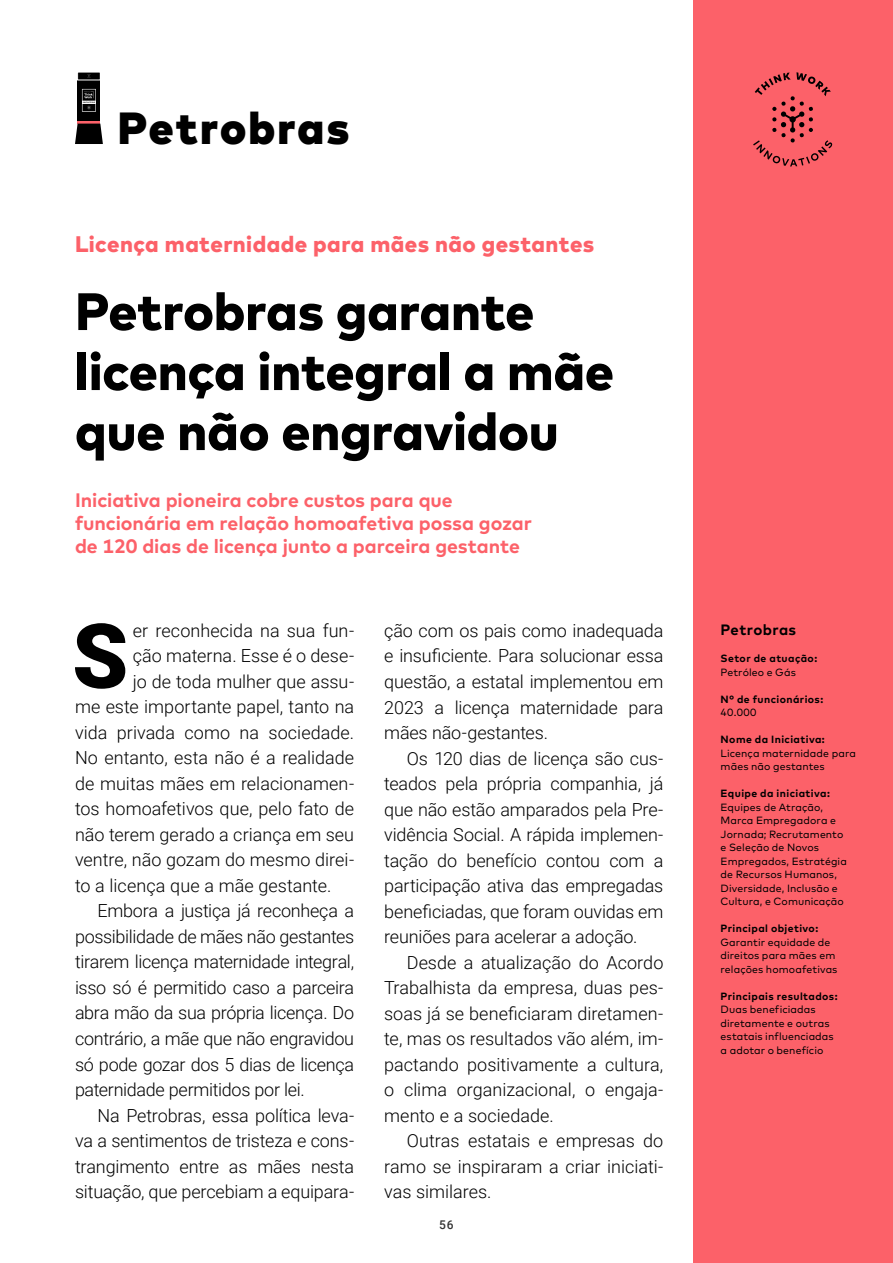
<style>
.page{position:relative;width:893px;height:1263px;background:#fff}
.page>*{position:absolute;margin:0;border:0;box-sizing:border-box;transform-origin:0 0}
.t1{font:900 89.7px "Roboto";color:#000}
.t2{font:800 52.5px/60px "Mark";letter-spacing:-.005em;color:#000}
.t3{font:900 45px "Mark";letter-spacing:.045em;color:#000}
.t4{font:800 22.5px "Mark";letter-spacing:.02em;color:#fc6169}
.t5{font:700 19.5px/23.4px "Mark";letter-spacing:-.005em;color:#fc6169}
.t6{font:300 18px/25.5px "Roboto";letter-spacing:-.005em;color:#000;text-align:justify}
.t7{font:700 15px "Mark";letter-spacing:.025em;color:#000}
.t8{font:500 12px "Roboto";color:#333}
.t9{font:10.5px/13.5px "Mark";letter-spacing:.01em;color:#000}
.t10{font:700 10.5px "Mark";letter-spacing:.04em;color:#000}
</style>
<div class="page">
<div style="left:694px;top:0;width:199px;height:1263px;background:#fc6169"></div>
<div style="left:78px;top:82px;width:22px;height:42px;background:#fc6169"></div>
<svg style="left:75px;top:124px;width:28px;height:20px"></svg>
<div style="left:78px;top:80px;width:22px;height:41px;background:#000"></div>
<div style="left:78px;top:72px;width:22px;height:8px;background:#000"></div>
<svg style="left:87px;top:74px;width:4px;height:4px"></svg>
<svg style="left:82px;top:89px;width:14px;height:23px"></svg>
<svg style="left:753px;top:72px;width:79px;height:95px"></svg>
<h3 class="t3" style="left:118px;top:98px;width:233px">Petrobras</h3>
<p class="t4" style="left:75px;top:229px;width:521px">Licença maternidade para mães não gestantes</p>
<h2 class="t2" style="left:75px;top:280px;width:540px">Petrobras garante licença integral a mãe que não engravidou</h2>
<p class="t5" style="left:75px;top:487px;width:458px">Iniciativa pioneira cobre custos para que funcionária em relação homoafetiva possa gozar de 120 dias de licença junto a parceira gestante</p>
<h1 class="t1" style="left:72px;top:593px;width:58px">S</h1>
<p class="t6" style="left:133px;top:617px;width:223px">er reconhecida na sua fun-</p>
<p class="t6" style="left:133px;top:642px;width:223px">ção materna. Esse é o dese-</p>
<p class="t6" style="left:133px;top:668px;width:223px">jo de toda mulher que assu-</p>
<p class="t6" style="left:75px;top:693px;width:281px">me este importante papel, tanto na</p>
<p class="t6" style="left:75px;top:719px;width:281px">vida privada como na sociedade.</p>
<p class="t6" style="left:75px;top:744px;width:281px">No entanto, esta não é a realidade</p>
<p class="t6" style="left:75px;top:770px;width:281px">de muitas mães em relacionamen-</p>
<p class="t6" style="left:75px;top:795px;width:281px">tos homoafetivos que, pelo fato de</p>
<p class="t6" style="left:75px;top:821px;width:281px">não terem gerado a criança em seu</p>
<p class="t6" style="left:75px;top:847px;width:281px">ventre, não gozam do mesmo direi-</p>
<p class="t6" style="left:75px;top:872px;width:258px">to a licença que a mãe gestante.</p>
<p class="t6" style="left:98px;top:898px;width:258px">Embora a justiça já reconheça a</p>
<p class="t6" style="left:75px;top:923px;width:281px">possibilidade de mães não gestantes</p>
<p class="t6" style="left:75px;top:949px;width:281px">tirarem licença maternidade integral,</p>
<p class="t6" style="left:75px;top:974px;width:281px">isso só é permitido caso a parceira</p>
<p class="t6" style="left:75px;top:1000px;width:281px">abra mão da sua própria licença. Do</p>
<p class="t6" style="left:75px;top:1025px;width:281px">contrário, a mãe que não engravidou</p>
<p class="t6" style="left:75px;top:1051px;width:281px">só pode gozar dos 5 dias de licença</p>
<p class="t6" style="left:75px;top:1076px;width:231px">paternidade permitidos por lei.</p>
<p class="t6" style="left:98px;top:1102px;width:258px">Na Petrobras, essa política leva-</p>
<p class="t6" style="left:75px;top:1127px;width:281px">va a sentimentos de tristeza e cons-</p>
<p class="t6" style="left:75px;top:1153px;width:281px">trangimento entre as mães nesta</p>
<p class="t6" style="left:75px;top:1178px;width:281px">situação, que percebiam a equipara-</p>
<p class="t6" style="left:384px;top:617px;width:281px">ção com os pais como inadequada e insuficiente. Para solucionar essa questão, a estatal implementou em 2023 a licença maternidade para mães não-gestantes.</p>
<p class="t6" style="left:384px;top:745px;width:281px;text-indent:22px">Os 120 dias de licença são cus&shy;teados pela própria companhia, já que não estão amparados pela Pre&shy;vidência Social. A rápida implemen&shy;tação do benefício contou com a participação ativa das empregadas beneficiadas, que foram ouvidas em reuniões para acelerar a adoção.</p>
<p class="t6" style="left:384px;top:949px;width:281px;text-indent:22px">Desde a atualização do Acordo Trabalhista da empresa, duas pes&shy;soas já se beneficiaram diretamen&shy;te, mas os resultados vão além, im&shy;pactando positivamente a cultura, o clima organizacional, o engaja&shy;mento e a sociedade.</p>
<p class="t6" style="left:384px;top:1127px;width:281px;text-indent:22px">Outras estatais e empresas do ramo se inspiraram a criar iniciati&shy;vas similares.</p>
<p class="t8" style="left:439px;top:1216px;width:16px">56</p>
<p class="t7" style="left:720px;top:620px;width:77px">Petrobras</p>
<p class="t10" style="left:720px;top:652px;width:98px">Setor de atuação:</p>
<p class="t9" style="left:720px;top:665px;width:77px">Petróleo e Gás</p>
<p class="t10" style="left:720px;top:692px;width:104px">N° de funcionários:</p>
<p class="t9" style="left:720px;top:706px;width:38px">40.000</p>
<p class="t10" style="left:720px;top:733px;width:106px">Nome da Iniciativa:</p>
<p class="t9" style="left:720px;top:746px;width:137px">Licença maternidade para mães não gestantes</p>
<p class="t10" style="left:720px;top:787px;width:111px">Equipe da iniciativa:</p>
<p class="t9" style="left:720px;top:800px;width:128px">Equipes de Atração,<br>Marca Empregadora e<br>Jornada; Recrutamento e Seleção de Novos<br>Empregados, Estratégia de Recursos Humanos,<br>Diversidade, Inclusão e<br>Cultura, e Comunicação</p>
<p class="t10" style="left:720px;top:922px;width:99px">Principal objetivo:</p>
<p class="t9" style="left:720px;top:935px;width:118px">Garantir equidade de direitos para mães em relações homoafetivas</p>
<p class="t10" style="left:720px;top:989px;width:118px">Principais resultados:</p>
<p class="t9" style="left:720px;top:1003px;width:115px">Duas beneficiadas diretamente e outras estatais influenciadas a adotar o benefício</p>
</div>
